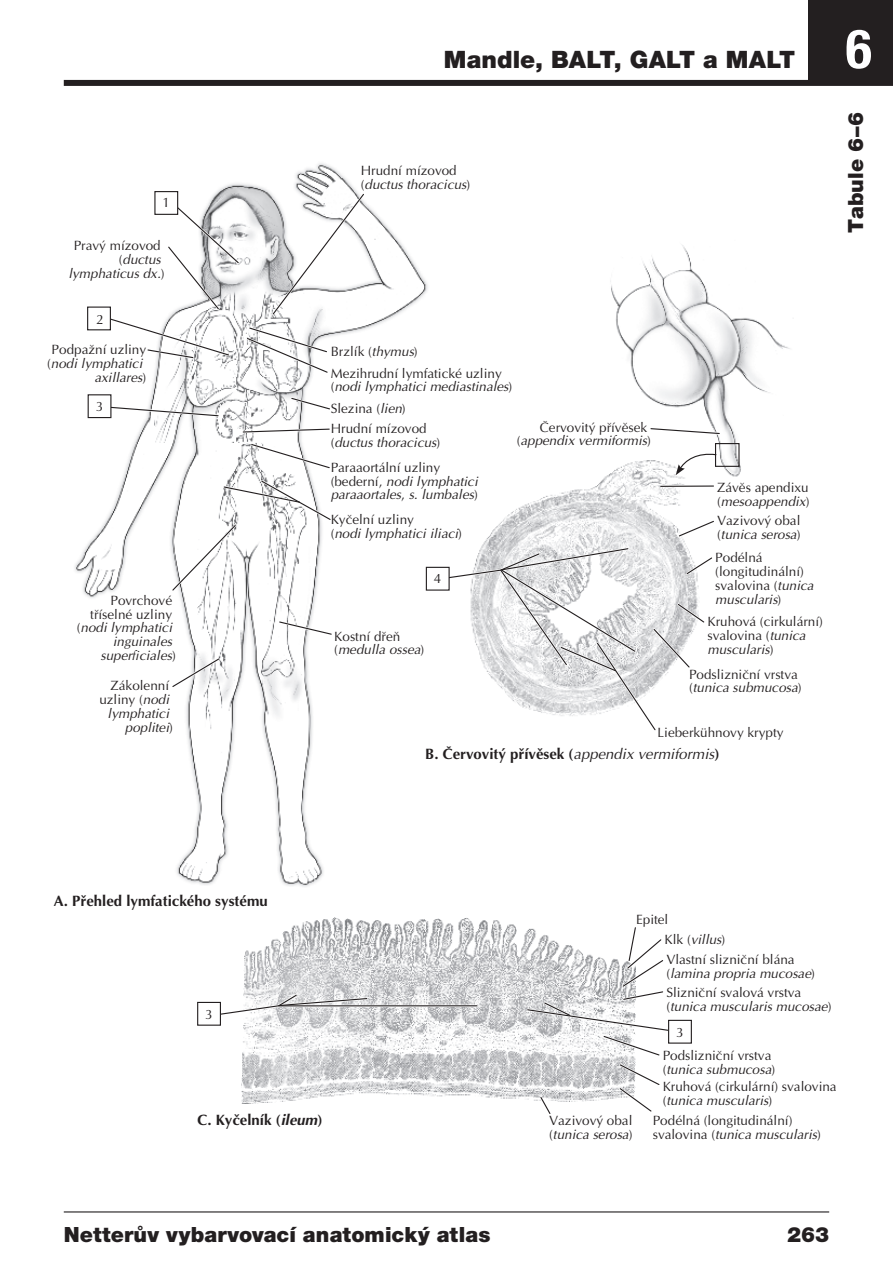
<style>
.page{position:relative;width:893px;height:1263px;background:#fff}
.page>*{position:absolute;margin:0;border:0;box-sizing:border-box;transform-origin:0 0}
.t1{font:700 condensed 54px "Helvetica Neue LT Pro";color:#fff}
.t2{font:900 24px "Helvetica Neue LT Pro";letter-spacing:.005em;color:#231f20}
.t3{font:900 21px "Helvetica Neue LT Pro";letter-spacing:.005em;color:#231f20}
.t4{font:700 15px "Optima CE";color:#231f20}
.t5{font:13.5px/14px "Optima CE";color:#231f20}
.t6{font:italic 13.5px/14px "Optima CE";color:#231f20;text-align:right}
.s1{font-style:normal}
.s2{font-style:italic}
.s3{font-weight:400;font-style:italic}
</style>
<div class="page">
<hr style="left:64px;top:1211px;width:765px;height:1px;background:#231f20">
<div style="left:808px;top:0;width:85px;height:85px;background:#231f20"></div>
<div style="left:64px;top:80px;width:829px;height:6px;background:#231f20"></div>
<img style="left:74px;top:163px;width:716px;height:724px">
<svg style="left:241px;top:427px;width:91px;height:7px"></svg>
<svg style="left:249px;top:442px;width:83px;height:28px"></svg>
<hr style="left:661px;top:485px;width:52px;height:2px;background:#231f20">
<svg style="left:676px;top:518px;width:40px;height:21px"></svg>
<svg style="left:277px;top:619px;width:57px;height:18px"></svg>
<svg style="left:170px;top:478px;width:163px;height:115px"></svg>
<svg style="left:170px;top:656px;width:52px;height:34px"></svg>
<svg style="left:289px;top:396px;width:43px;height:16px"></svg>
<svg style="left:97px;top:191px;width:270px;height:184px"></svg>
<svg style="left:111px;top:404px;width:109px;height:14px"></svg>
<svg style="left:438px;top:546px;width:277px;height:187px"></svg>
<svg style="left:649px;top:426px;width:73px;height:49px"></svg>
<div style="left:426px;top:567px;width:23px;height:23px;background:#fff"></div>
<div style="left:426px;top:567px;width:24px;height:24px;border:1px solid #231f20"></div>
<div style="left:715px;top:443px;width:25px;height:24px;border:1px solid #231f20"></div>
<div style="left:88px;top:395px;width:23px;height:23px;background:#fff"></div>
<div style="left:88px;top:394px;width:23px;height:24px;border:1px solid #231f20"></div>
<div style="left:88px;top:307px;width:22px;height:23px;background:#fff"></div>
<div style="left:87px;top:307px;width:24px;height:23px;border:1px solid #231f20"></div>
<div style="left:155px;top:192px;width:23px;height:22px;background:#fff"></div>
<div style="left:154px;top:191px;width:24px;height:24px;border:1px solid #231f20"></div>
<img style="left:241px;top:917px;width:284px;height:186px">
<hr style="left:279px;top:1005px;width:198px;height:2px;background:#fff">
<hr style="left:279px;top:1005px;width:198px;height:1px;background:#231f20">
<svg style="left:525px;top:927px;width:157px;height:187px"></svg>
<svg style="left:216px;top:992px;width:153px;height:25px"></svg>
<div style="left:669px;top:1020px;width:22px;height:23px;background:#fff"></div>
<div style="left:668px;top:1020px;width:24px;height:24px;border:1px solid #231f20"></div>
<div style="left:198px;top:1002px;width:22px;height:23px;background:#fff"></div>
<div style="left:197px;top:1002px;width:24px;height:24px;border:1px solid #231f20"></div>
<p class="t5" style="left:163px;top:195px;width:9px">1</p>
<p class="t6" style="left:68px;top:239px;width:98px"><span class="s1">Pravý mízovod (</span>ductus lymphaticus dx.<span class="s1">)</span></p>
<p class="t5" style="left:96px;top:312px;width:9px">2</p>
<p class="t6" style="left:47px;top:343px;width:101px"><span class="s1">Podpažní uzliny (</span>nodi lymphatici axillares<span class="s1">)</span></p>
<p class="t5" style="left:96px;top:400px;width:9px">3</p>
<p class="t6" style="left:77px;top:593px;width:101px"><span class="s1">Povrchové tříselné uzliny (</span>nodi lymphatici inguinales superficiales<span class="s1">)</span></p>
<p class="t6" style="left:99px;top:679px;width:75px"><span class="s1">Zákolenní uzliny (</span>nodi lymphatici poplitei<span class="s1">)</span></p>
<h2 class="t2" style="left:444px;top:45px;width:353px">Mandle, BALT, GALT a MALT</h2>
<p class="t6" style="left:361px;top:164px;width:111px;text-align:left"><span class="s1">Hrudní mízovod (</span>ductus thoracicus<span class="s1">)</span></p>
<h1 class="t1" style="left:846px;top:16px;width:27px">6</h1>
<h3 class="t3" style="left:843px;top:233px;width:122px;rotate:-90deg">Tabule 6–6</h3>
<p class="t5" style="left:331px;top:345px;width:89px">Brzlík (<span class="s2">thymus</span>)</p>
<p class="t5" style="left:331px;top:366px;width:183px">Mezihrudní lymfatické uzliny (<span class="s2">nodi lymphatici mediastinales</span>)</p>
<p class="t5" style="left:331px;top:402px;width:77px">Slezina (<span class="s2">lien</span>)</p>
<p class="t6" style="left:331px;top:422px;width:111px;text-align:left"><span class="s1">Hrudní mízovod (</span>ductus thoracicus<span class="s1">)</span></p>
<p class="t6" style="left:331px;top:460px;width:149px;text-align:left"><span class="s1">Paraaortální uzliny (bederní,</span> nodi lymphatici paraaortales<span class="s1">,</span> s. lumbales<span class="s1">)</span></p>
<p class="t6" style="left:331px;top:513px;width:133px;text-align:left"><span class="s1">Kyčelní uzliny<br>(</span>nodi lymphatici iliaci<span class="s1">)</span></p>
<p class="t5" style="left:434px;top:571px;width:9px">4</p>
<p class="t5" style="left:334px;top:629px;width:92px">Kostní dřeň (<span class="s2">medulla ossea</span>)</p>
<p class="t5" style="left:517px;top:420px;width:136px;text-align:right">Červovitý přívěsek (<span class="s2">appendix vermiformis</span>)</p>
<p class="t5" style="left:717px;top:480px;width:94px">Závěs apendixu (<span class="s2">mesoappendix</span>)</p>
<p class="t5" style="left:717px;top:514px;width:85px">Vazivový obal (<span class="s2">tunica serosa</span>)</p>
<p class="t5" style="left:715px;top:551px;width:100px">Podélná (longitudinální) svalovina (<span class="s2">tunica muscularis</span>)</p>
<p class="t5" style="left:707px;top:615px;width:117px">Kruhová (cirkulární) svalovina (<span class="s2">tunica muscularis</span>)</p>
<p class="t5" style="left:689px;top:667px;width:114px">Podslizniční vrstva (<span class="s2">tunica submucosa</span>)</p>
<p class="t5" style="left:657px;top:726px;width:128px">Lieberkühnovy krypty</p>
<p class="t4" style="left:425px;top:745px;width:296px">B. Červovitý přívěsek (<span class="s3">appendix vermiformis</span>)</p>
<p class="t4" style="left:54px;top:892px;width:215px">A. Přehled lymfatického systému</p>
<p class="t5" style="left:205px;top:1007px;width:9px">3</p>
<p class="t4" style="left:197px;top:1111px;width:127px">C. Kyčelník (<span class="s2">ileum</span>)</p>
<p class="t5" style="left:636px;top:913px;width:34px">Epitel</p>
<p class="t5" style="left:549px;top:1114px;width:85px">Vazivový obal (<span class="s2">tunica serosa</span>)</p>
<p class="t5" style="left:664px;top:930px;width:132px;line-height:20.2px">Klk (<span class="s2">villus</span>)<br>Vlastní slizniční blána</p>
<p class="t5" style="left:666px;top:964px;width:150px;line-height:18.6px">(<span class="s2">lamina propria mucosae</span>)<br>Slizniční svalová vrstva</p>
<p class="t6" style="left:666px;top:999px;width:167px"><span class="s1">(</span>tunica muscularis mucosae<span class="s1">)</span></p>
<p class="t5" style="left:663px;top:1049px;width:114px">Podslizniční vrstva (<span class="s2">tunica submucosa</span>)</p>
<p class="t5" style="left:663px;top:1079px;width:176px">Kruhová (cirkulární) svalovina (<span class="s2">tunica muscularis</span>)</p>
<p class="t5" style="left:653px;top:1113px;width:170px">Podélná (longitudinální) svalovina (<span class="s2">tunica muscularis</span>)</p>
<p class="t5" style="left:676px;top:1025px;width:9px">3</p>
<h3 class="t3" style="left:64px;top:1222px;width:428px">Netterův vybarvovací anatomický atlas</h3>
<h3 class="t3" style="left:787px;top:1222px;width:44px">263</h3>
</div>
